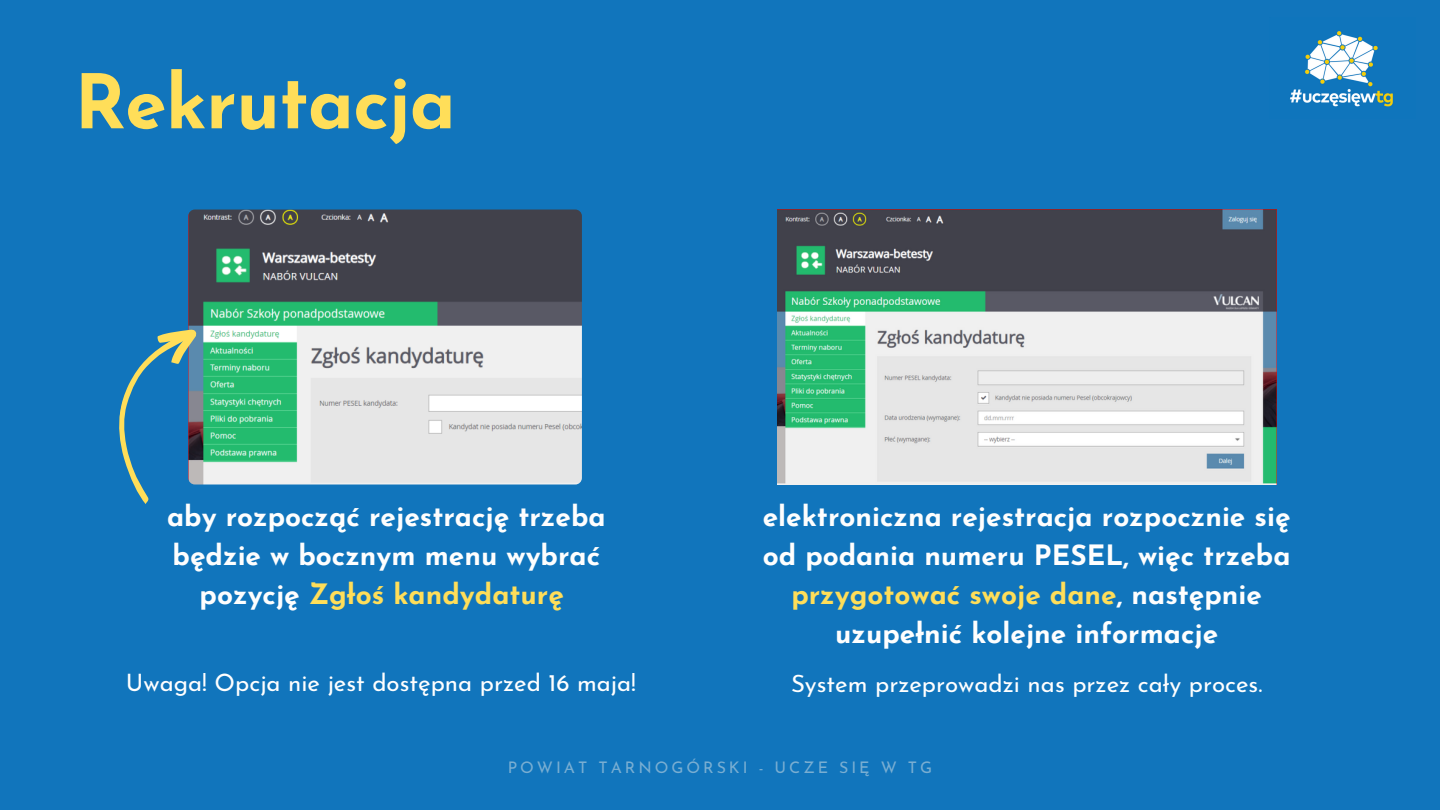
<style>
.page{position:relative;width:1440px;height:810px;background:#1175bc}
.page>*{position:absolute;margin:0;border:0;box-sizing:border-box;transform-origin:0 0}
.t1{font:700 75px "Josefin Sans";letter-spacing:-.01em;color:#ffde59}
.t2{font:700 28px/39px "Josefin Sans";color:#fefefe;text-align:center}
.t3{font:24px "Josefin Sans";color:#fff}
.t4{font:16px "Josefin Sans";letter-spacing:.185em;color:#79aed2}
.s1{color:#ffde59}
</style>
<div class="page">
<img style="left:1290px;top:31px;width:103px;height:76px">
<img style="left:188px;top:210px;width:394px;height:275px;border-radius:7px">
<svg style="left:119px;top:320px;width:78px;height:184px"></svg>
<img style="left:777px;top:210px;width:500px;height:275px">
<h1 class="t1" style="left:75px;top:72px;width:383px">Rekrutacja</h1>
<p class="t2" style="left:167px;top:500px;width:440px">aby rozpocząć rejestrację trzeba będzie w bocznym menu wybrać pozycję <span class="s1">Zgłoś kandydaturę</span></p>
<p class="t3" style="left:126px;top:673px;width:512px">Uwaga! Opcja nie jest dostępna przed 16 maja!</p>
<p class="t2" style="left:763px;top:500px;width:529px">elektroniczna rejestracja rozpocznie się od podania numeru PESEL, więc trzeba <span class="s1">przygotować swoje dane</span>, następnie uzupełnić kolejne informacje</p>
<p class="t3" style="left:791px;top:674px;width:473px">System przeprowadzi nas przez cały proces.</p>
<p class="t4" style="left:508px;top:761px;width:426px">POWIAT TARNOGÓRSKI - UCZE SIĘ W TG</p>
</div>
